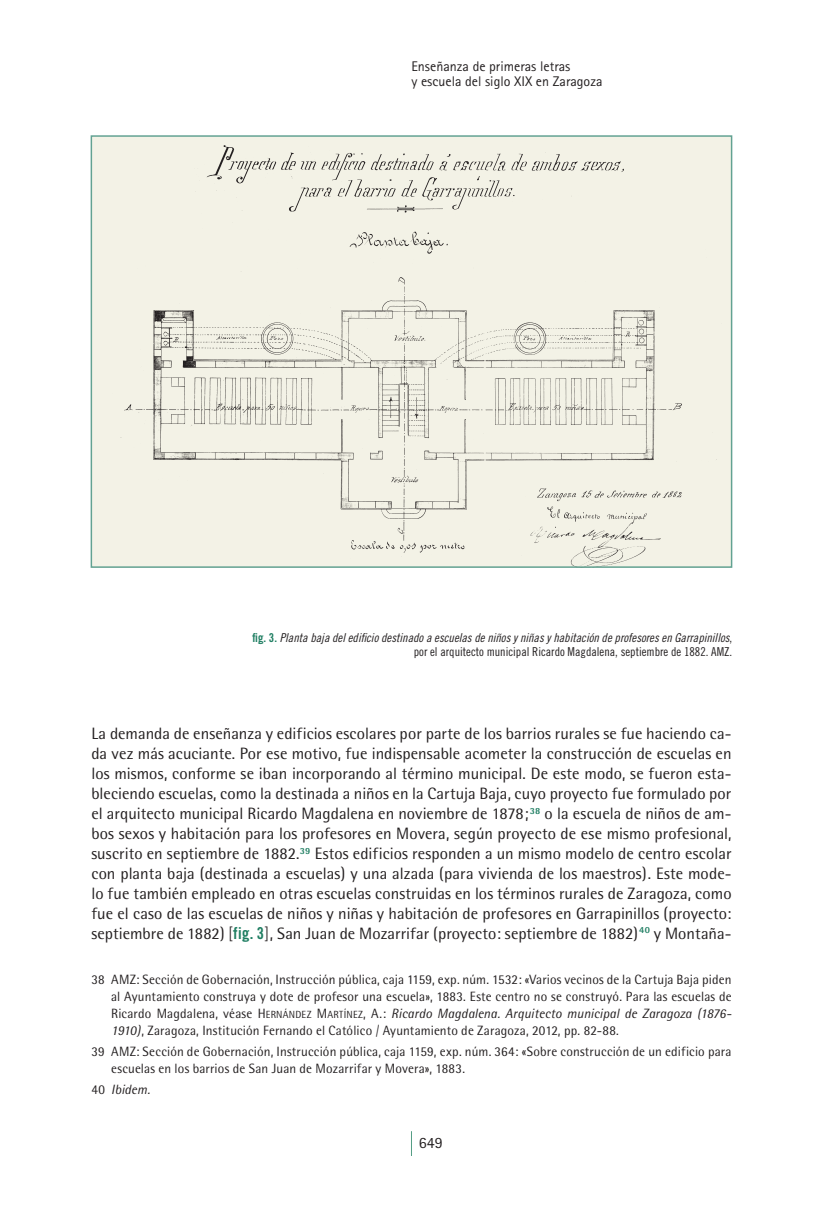
<style>
.page{position:relative;width:818px;height:1230px;background:#fff}
.page>*{position:absolute;margin:0;border:0;box-sizing:border-box;transform-origin:0 0}
.t1{font:16.45px/19.9px "Rotis Semi Sans";color:#231f20;text-align:justify}
.t2{font:15.75px "Rotis Sans Serif";color:#231f20}
.t3{font:14px/15.8px "Rotis Sans Serif";color:#231f20}
.t4{font:13.47px/17px "Rotis Semi Sans";letter-spacing:.01em;color:#231f20;text-align:justify}
.t5{font:italic 13.47px "Rotis Semi Sans";letter-spacing:.01em;color:#231f20}
.t6{font:12.25px/14px "Trade Gothic Cond Eighteen Obl";color:#231f20;text-align:right}
.s1{font-family:"Trade Gothic Bold Cond Twenty";color:#1f7e62}
.s2{font-family:"Trade Gothic Cond Eighteen"}
.s3{font-weight:300}
.s4{font-style:inherit}
.s5{font-size:10.33px}
.s6{font-style:italic}
.s7{font-style:normal}
</style>
<div class="page">
<svg style="left:411px;top:1131px;width:1px;height:24px"></svg>
<img style="left:98px;top:137px;width:626px;height:429px">
<p class="t3" style="left:411px;top:59px;width:193px">Enseñanza de primeras letras<br>y escuela del siglo XIX en Zaragoza</p>
<p class="t6" style="left:252px;top:632px;width:481px"><span class="s1">fig. 3.</span> Planta baja del edificio destinado a escuelas de niños y niñas y habitación de profesores en Garrapinillos<span class="s2">, por el arquitecto municipal Ricardo Magdalena, septiembre de 1882. AMZ.</span></p>
<p class="t1" style="left:91px;top:725px;width:642px">La demanda de enseñanza y edificios escolares por parte de los barrios rurales se fue haciendo ca&shy;da vez más acuciante. Por ese motivo, fue indispensable acometer la construcción de escuelas en los mismos, conforme se iban incorporando al término municipal. De este modo, se fueron esta&shy;bleciendo escuelas, como la destinada a niños en la Cartuja Baja, cuyo proyecto fue formulado por el arquitecto municipal Ricardo Magdalena en noviembre de 1878;<sup>38</sup> o la escuela de niños de am&shy;bos sexos y habitación para los profesores en Movera, según proyecto de ese mismo profesional, suscrito en septiembre de 1882.<sup>39</sup> Estos edificios responden a un mismo modelo de centro escolar con planta baja (destinada a escuelas) y una alzada (para vivienda de los maestros). Este mode&shy;lo fue también empleado en otras escuelas construidas en los términos rurales de Zaragoza, como fue el caso de las escuelas de niños y niñas y habitación de profesores en Garrapinillos (proyecto: septiembre de 1882) <span class="s3">[</span><span class="s1">fig. 3</span><span class="s3">]</span>, San Juan de Mozarrifar (proyecto: septiembre de 1882)<sup>40</sup> y Montaña-</p>
<p class="t4" style="left:111px;top:972px;width:622px;text-indent:-20px">38 AMZ: Sección de Gobernación, Instrucción pública, caja 1159, exp. núm. 1532: «Varios vecinos de la Cartuja Baja piden al Ayuntamiento construya y dote de profesor una escuela», 1883. Este centro no se construyó. Para las escuelas de Ricardo Magdalena, véase <span class="s4">H</span><span class="s5">ERNÁNDEZ</span> <span class="s4">M</span><span class="s5">ARTÍNEZ</span>, A.: <span class="s6">Ricardo Magdalena. Arquitecto municipal de Zaragoza (1876- 1910)</span>, Zaragoza, Institución Fernando el Católico <span class="s3">/</span> Ayuntamiento de Zaragoza, 2012, pp. 82-88.</p>
<p class="t4" style="left:111px;top:1044px;width:622px;text-indent:-20px">39 AMZ: Sección de Gobernación, Instrucción pública, caja 1159, exp. núm. 364: «Sobre construcción de un edificio para escuelas en los barrios de San Juan de Mozarrifar y Movera», 1883.</p>
<p class="t5" style="left:91px;top:1084px;width:60px"><span class="s7">40</span> Ibidem.</p>
<p class="t2" style="left:419px;top:1137px;width:25px">649</p>
</div>
